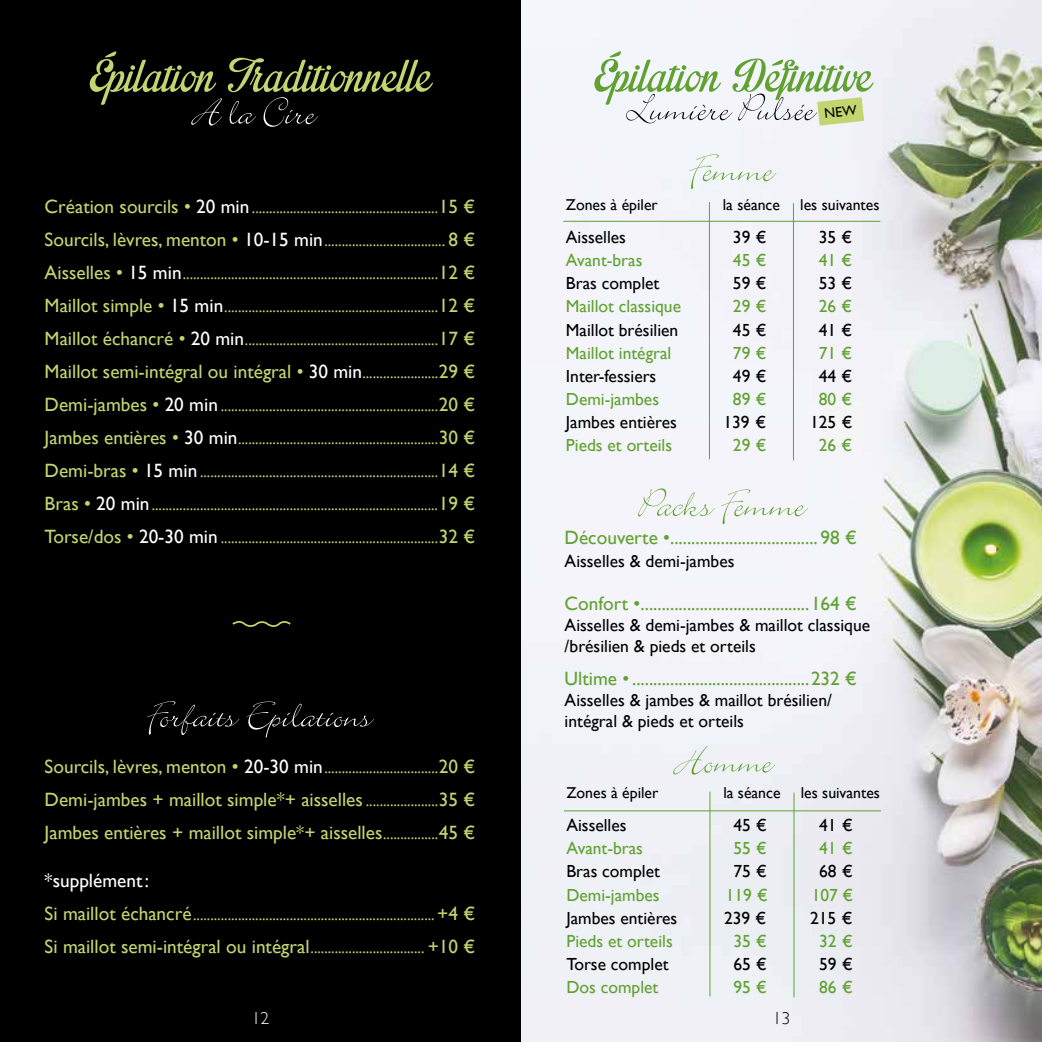
<style>
.page{position:relative;width:1042px;height:1042px;background:#fff}
.page>*{position:absolute;margin:0;border:0;box-sizing:border-box;transform-origin:0 0}
.t1{font:63px "Impregnable Personal Use Only";color:#c1d670}
.t2{font:63px "Impregnable Personal Use Only";color:#61a131}
.t3{font:19.25px/33.1px "Gill Sans";color:#c1d670}
.t4{font:19.25px "Gill Sans";color:#61a131}
.t5{font:19.25px "Gill Sans";color:#fff}
.t6{font:17.5px/21px "Gill Sans";color:#000}
.t7{font:17.5px "Gill Sans";color:#61a131}
.t8{font:300 17.5px "Gill Sans";color:#fff}
.t9{font:300 17.5px "Gill Sans";color:#000}
.t10{font:15.75px/33.1px "Gill Sans";color:#c1d670;text-align:justify}
.t11{font:15.75px "Gill Sans";color:#000}
.s1{font-size:19.25px}
.s2{font-size:19.25px;color:#fff}
.s3{color:#fff}
.s4{font-size:15.75px}
</style>
<div class="page">
<div style="left:0;top:0;width:521px;height:1042px;background:#000"></div>
<svg style="left:232px;top:621px;width:59px;height:6px"></svg>
<img style="left:521px;top:0;width:521px;height:1042px">
<svg style="left:689px;top:154px;width:87px;height:35px"></svg>
<svg style="left:638px;top:488px;width:170px;height:36px"></svg>
<hr style="left:793px;top:203px;width:1px;height:257px;background:#61a131">
<hr style="left:709px;top:202px;width:1px;height:257px;background:#61a131">
<hr style="left:563px;top:221px;width:317px;height:1px;background:#61a131">
<svg style="left:673px;top:746px;width:102px;height:28px"></svg>
<hr style="left:793px;top:792px;width:1px;height:205px;background:#61a131">
<hr style="left:709px;top:791px;width:1px;height:205px;background:#61a131">
<hr style="left:564px;top:810px;width:317px;height:1px;background:#61a131">
<svg style="left:147px;top:701px;width:227px;height:36px"></svg>
<svg style="left:191px;top:97px;width:127px;height:30px"></svg>
<svg style="left:626px;top:94px;width:238px;height:32px"></svg>
<h1 class="t1" style="left:89px;top:48px;width:344px">Épilation Traditionnelle</h1>
<p class="t10" style="left:45px;top:191px;width:432px"><span class="s1">Création sourcils •</span> <span class="s2">20 min</span>......................................................<span class="s1">15 € Sourcils, lèvres, menton •</span> <span class="s2">10-15 min</span>................................... <span class="s1">8 € Aisselles •</span> <span class="s2">15 min</span>..........................................................................<span class="s1">12 € Maillot simple •</span> <span class="s2">15 min</span>..............................................................<span class="s1">12 € Maillot échancré •</span> <span class="s2">20 min</span>........................................................<span class="s1">17 €</span></p>
<p class="t3" style="left:45px;top:355px;width:432px">Maillot semi-intégral ou intégral • <span class="s3">30 min</span><span class="s4">......................</span>29 €</p>
<p class="t10" style="left:45px;top:389px;width:432px"><span class="s1">Demi-jambes •</span> <span class="s2">20 min</span> ...............................................................<span class="s1">20 € Jambes entières •</span> <span class="s2">30 min</span>..........................................................<span class="s1">30 € Demi-bras •</span> <span class="s2">15 min</span> .....................................................................<span class="s1">14 € Bras •</span> <span class="s2">20 min</span>...................................................................................<span class="s1">19 € Torse/dos •</span> <span class="s2">20-30 min</span> ...............................................................<span class="s1">32 €</span></p>
<p class="t10" style="left:45px;top:751px;width:432px"><span class="s1">Sourcils, lèvres, menton •</span> <span class="s2">20-30 min</span>.................................<span class="s1">20 €</span></p>
<p class="t3" style="left:45px;top:783px;width:432px">Demi-jambes + maillot simple*+ aisselles <span class="s4">.....................</span>35 €<br>Jambes entières + maillot simple*+ aisselles<span class="s4">................</span>45 €</p>
<p class="t5" style="left:45px;top:869px;width:106px">*supplément:</p>
<p class="t10" style="left:45px;top:898px;width:432px"><span class="s1">Si maillot échancré</span>...................................................................... <span class="s1">+4 €</span></p>
<p class="t3" style="left:45px;top:930px;width:432px">Si maillot semi-intégral ou intégral<span class="s4">.................................</span> +10 €</p>
<p class="t8" style="left:252px;top:1004px;width:19px">12</p>
<h1 class="t2" style="left:594px;top:48px;width:280px">Épilation Définitive</h1>
<p class="t11" style="left:566px;top:195px;width:93px">Zones à épiler</p>
<p class="t6" style="left:566px;top:226px;width:62px">Aisselles</p>
<p class="t6" style="left:733px;top:226px;width:35px">39 €</p>
<p class="t6" style="left:818px;top:226px;width:35px">35 €</p>
<p class="t7" style="left:566px;top:250px;width:78px">Avant-bras</p>
<p class="t7" style="left:733px;top:250px;width:35px">45 €</p>
<p class="t7" style="left:818px;top:250px;width:35px">41 €</p>
<p class="t6" style="left:566px;top:273px;width:95px">Bras complet</p>
<p class="t6" style="left:733px;top:273px;width:35px">59 €</p>
<p class="t6" style="left:818px;top:273px;width:35px">53 €</p>
<p class="t7" style="left:566px;top:296px;width:117px">Maillot classique</p>
<p class="t7" style="left:733px;top:296px;width:35px">29 €</p>
<p class="t7" style="left:818px;top:296px;width:35px">26 €</p>
<p class="t6" style="left:566px;top:319px;width:114px">Maillot brésilien</p>
<p class="t6" style="left:733px;top:319px;width:35px">45 €</p>
<p class="t6" style="left:818px;top:319px;width:35px">41 €</p>
<p class="t7" style="left:566px;top:342px;width:107px">Maillot intégral</p>
<p class="t7" style="left:733px;top:342px;width:35px">79 €</p>
<p class="t7" style="left:818px;top:342px;width:35px">71 €</p>
<p class="t6" style="left:566px;top:365px;width:92px">Inter-fessiers</p>
<p class="t6" style="left:733px;top:365px;width:35px">49 €</p>
<p class="t6" style="left:818px;top:365px;width:35px">44 €</p>
<p class="t7" style="left:566px;top:389px;width:95px">Demi-jambes</p>
<p class="t7" style="left:733px;top:389px;width:35px">89 €</p>
<p class="t7" style="left:818px;top:389px;width:35px">80 €</p>
<p class="t6" style="left:566px;top:411px;width:112px">Jambes entières</p>
<p class="t6" style="left:723px;top:411px;width:44px">139 €</p>
<p class="t6" style="left:810px;top:411px;width:44px">125 €</p>
<p class="t7" style="left:566px;top:435px;width:108px">Pieds et orteils</p>
<p class="t7" style="left:733px;top:435px;width:35px">29 €</p>
<p class="t7" style="left:818px;top:435px;width:35px">26 €</p>
<p class="t11" style="left:723px;top:195px;width:59px">la séance</p>
<p class="t11" style="left:800px;top:195px;width:81px">les suivantes</p>
<p class="t4" style="left:565px;top:526px;width:294px">Découverte •................................... 98 €</p>
<p class="t6" style="left:565px;top:550px;width:171px">Aisselles &amp; demi-jambes</p>
<p class="t4" style="left:565px;top:592px;width:294px">Confort •........................................164 €</p>
<p class="t6" style="left:565px;top:614px;width:307px">Aisselles &amp; demi-jambes &amp; maillot classique /brésilien &amp; pieds et orteils</p>
<p class="t4" style="left:565px;top:667px;width:294px">Ultime •..........................................232 €</p>
<p class="t6" style="left:565px;top:689px;width:269px">Aisselles &amp; jambes &amp; maillot brésilien/ intégral &amp; pieds et orteils</p>
<p class="t11" style="left:566px;top:783px;width:93px">Zones à épiler</p>
<p class="t6" style="left:566px;top:814px;width:62px">Aisselles</p>
<p class="t6" style="left:733px;top:814px;width:35px">45 €</p>
<p class="t6" style="left:819px;top:814px;width:35px">41 €</p>
<p class="t7" style="left:566px;top:838px;width:78px">Avant-bras</p>
<p class="t7" style="left:733px;top:838px;width:35px">55 €</p>
<p class="t7" style="left:819px;top:838px;width:35px">41 €</p>
<p class="t6" style="left:566px;top:861px;width:95px">Bras complet</p>
<p class="t6" style="left:733px;top:861px;width:35px">75 €</p>
<p class="t6" style="left:819px;top:861px;width:35px">68 €</p>
<p class="t7" style="left:566px;top:884px;width:95px">Demi-jambes</p>
<p class="t7" style="left:726px;top:884px;width:44px">119 €</p>
<p class="t7" style="left:812px;top:884px;width:43px">107 €</p>
<p class="t6" style="left:566px;top:907px;width:112px">Jambes entières</p>
<p class="t6" style="left:724px;top:907px;width:44px">239 €</p>
<p class="t6" style="left:810px;top:907px;width:44px">215 €</p>
<p class="t7" style="left:566px;top:930px;width:108px">Pieds et orteils</p>
<p class="t7" style="left:733px;top:930px;width:35px">35 €</p>
<p class="t7" style="left:819px;top:930px;width:35px">32 €</p>
<p class="t6" style="left:566px;top:953px;width:104px">Torse complet</p>
<p class="t6" style="left:733px;top:953px;width:35px">65 €</p>
<p class="t6" style="left:819px;top:953px;width:35px">59 €</p>
<p class="t7" style="left:566px;top:977px;width:93px">Dos complet</p>
<p class="t7" style="left:733px;top:977px;width:35px">95 €</p>
<p class="t7" style="left:819px;top:977px;width:35px">86 €</p>
<p class="t11" style="left:723px;top:783px;width:59px">la séance</p>
<p class="t11" style="left:801px;top:783px;width:81px">les suivantes</p>
<p class="t9" style="left:773px;top:1004px;width:19px">13</p>
</div>
